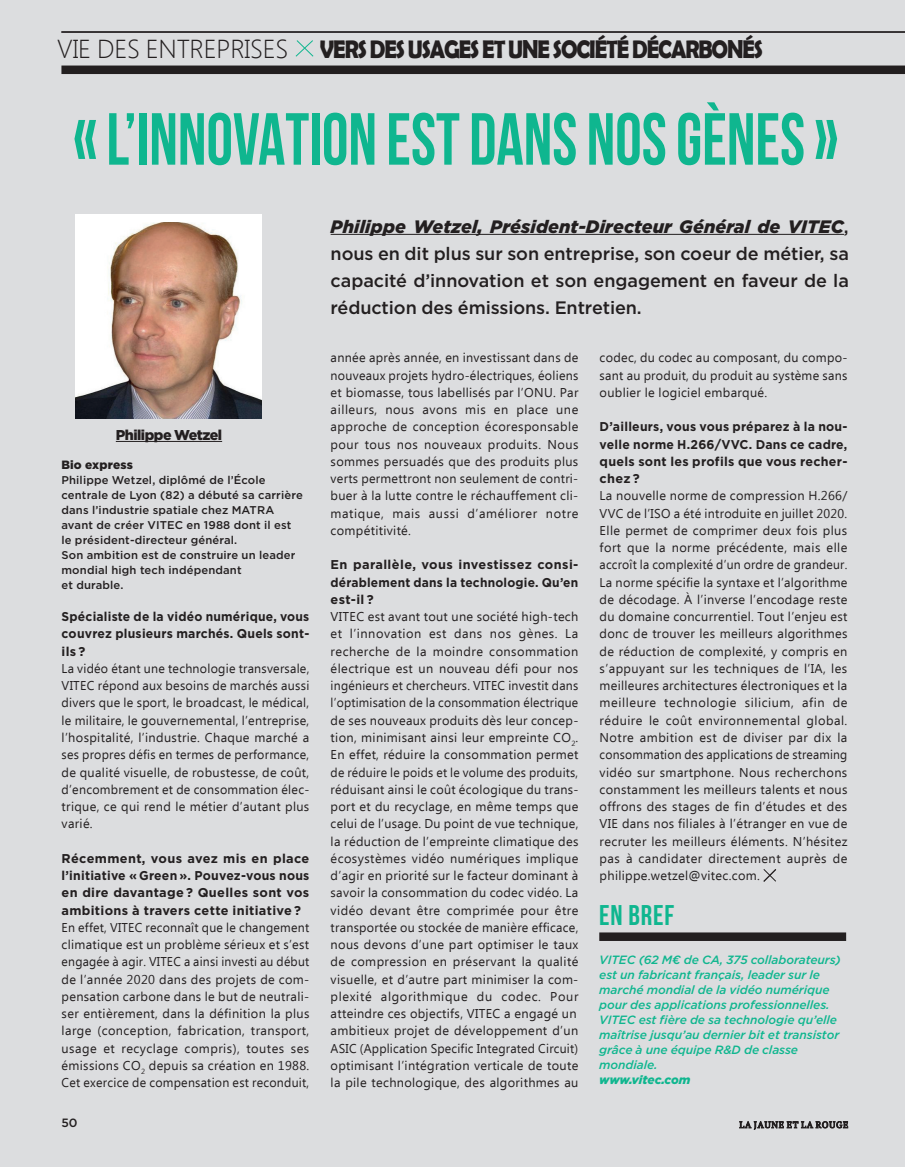
<style>
.page{position:relative;width:905px;height:1167px;background:#fff}
.page>*{position:absolute;margin:0;border:0;box-sizing:border-box;transform-origin:0 0}
.t1{font:700 73.5px "Bebas Neue";color:#0fb68f;scale:.91 1}
.t2{font:700 28.5px "Bebas Neue";letter-spacing:.03em;color:#0fb68f}
.t3{font:700 25.5px "Berlin Sans FB Demi";letter-spacing:-.05em;color:#231f20;scale:.87 1}
.t4{font:500 18px/27px "Gotham";letter-spacing:-.005em;color:#231f20;text-align:justify}
.t5{font:900 14.25px "Gotham";letter-spacing:-.035em;color:#231f20}
.t6{font:12.75px/17.2px "Ebrima";letter-spacing:.025em;color:#231f20;text-align:justify}
.t7{font:700 12.75px/17.2px "Gotham";letter-spacing:.02em;color:#231f20;text-align:justify}
.t8{font:700 12.75px/17.2px "Gotham";letter-spacing:.02em;color:#231f20;text-align:justify;scale:.96 1}
.t9{font:700 12.75px/17.2px "Gotham";letter-spacing:.02em;color:#231f20;text-align:justify;scale:.95 1}
.t10{font:italic 500 12px/15px "Gotham";letter-spacing:-.005em;color:#0fb68f}
.t11{font:italic 900 12px "Gotham";letter-spacing:-.01em;color:#0fb68f}
.t12{font:900 12px "Gotham";letter-spacing:.015em;color:#231f20}
.t13{font:500 12px "Gotham";color:#231f20}
.t14{font:500 11.25px/15px "Gotham";letter-spacing:.015em;color:#231f20}
.s1{font-family:"Segoe UI";font-weight:300;font-size:25.95px}
.s2{font-weight:900;font-style:italic}
</style>
<div class="page">
<div style="left:0;top:0;width:904px;height:1166px;background:#dcdddf"></div>
<svg style="left:763px;top:869px;width:13px;height:13px"></svg>
<div style="left:76px;top:214px;width:186px;height:205px;background:#fff"></div>
<img style="left:76px;top:222px;width:186px;height:197px">
<hr style="left:116px;top:441px;width:106px;height:1px;background:#231f20">
<hr style="left:330px;top:234px;width:513px;height:1px;background:#231f20">
<div style="left:599px;top:932px;width:246px;height:9px;background:#231f20"></div>
<div style="left:61px;top:66px;width:843px;height:8px;background:#231f20"></div>
<hr style="left:61px;top:32px;width:843px;height:1px;background:#231f20">
<svg style="left:295px;top:40px;width:19px;height:17px"></svg>
<svg style="left:739px;top:1121px;width:109px;height:9px"></svg>
<h3 class="t3" style="left:57px;top:35px;width:812px"><span class="s1">VIE DES ENTREPRISES</span> VERS DES USAGES ET UNE SOCIÉTÉ DÉCARBONÉS</h3>
<h1 class="t1" style="left:73px;top:99px;width:841px">« L’INNOVATION EST DANS NOS GÈNES »</h1>
<p class="t5" style="left:116px;top:426px;width:108px">Philippe Wetzel</p>
<p class="t12" style="left:61px;top:457px;width:73px">Bio express</p>
<p class="t14" style="left:61px;top:472px;width:243px">Philippe Wetzel, diplômé de l’École centrale de Lyon (82) a débuté sa carrière dans l’industrie spatiale chez MATRA avant de créer VITEC en 1988 dont il est le président-directeur général.<br>Son ambition est de construire un leader mondial high tech indépendant<br>et durable.</p>
<p class="t9" style="left:62px;top:608px;width:262px">Spécialiste de la vidéo numérique, vous couvrez plusieurs marchés. Quels sont&shy;ils ?</p>
<p class="t6" style="left:62px;top:660px;width:249px">La vidéo étant une technologie transversale, VITEC répond aux besoins de marchés aussi divers que le sport, le broadcast, le médical, le militaire, le gouvernemental, l’entreprise, l’hospitalité, l’industrie. Chaque marché a ses propres défis en termes de performance, de qualité visuelle, de robustesse, de coût, d’encombrement et de consommation élec&shy;trique, ce qui rend le métier d’autant plus varié.</p>
<p class="t7" style="left:62px;top:849px;width:249px">Récemment, vous avez mis en place l’initiative « Green ». Pouvez-vous nous en dire davantage ? Quelles sont vos ambitions à travers cette initiative ?</p>
<p class="t6" style="left:62px;top:919px;width:249px">En effet, VITEC reconnaît que le changement climatique est un problème sérieux et s’est engagée à agir. VITEC a ainsi investi au début de l’année 2020 dans des projets de com&shy;pensation carbone dans le but de neutrali&shy;ser entièrement, dans la définition la plus large (conception, fabrication, transport, usage et recyclage compris), toutes ses émissions CO<sub>2</sub> depuis sa création en 1988.<br>Cet exercice de compensation est reconduit,</p>
<p class="t13" style="left:61px;top:1114px;width:18px">50</p>
<h3 class="t4" style="left:330px;top:212px;width:519px"><span class="s2">Philippe Wetzel, Président-Directeur Général de VITEC</span>, nous en dit plus sur son entreprise, son coeur de métier, sa capacité d’innovation et son engagement en faveur de la réduction des émissions. Entretien.</h3>
<p class="t6" style="left:330px;top:350px;width:249px">année après année, en investissant dans de nouveaux projets hydro-électriques, éoliens et biomasse, tous labellisés par l’ONU. Par ailleurs, nous avons mis en place une approche de conception écoresponsable pour tous nos nouveaux produits. Nous sommes persuadés que des produits plus verts permettront non seulement de contri&shy;buer à la lutte contre le réchauffement cli&shy;matique, mais aussi d’améliorer notre compétitivité.</p>
<p class="t7" style="left:330px;top:556px;width:249px">En parallèle, vous investissez consi&shy;dérablement dans la technologie. Qu’en est-il ?</p>
<p class="t6" style="left:330px;top:609px;width:249px;text-align:left">VITEC est avant tout une société high-tech et l’innovation est dans nos gènes. La recherche de la moindre consommation électrique est un nouveau défi pour nos ingénieurs et chercheurs. VITEC investit dans l’optimisation de la consommation électrique de ses nouveaux produits dès leur concep&shy;tion, minimisant ainsi leur empreinte CO<sub>2</sub>.<br>En effet, réduire la consommation permet de réduire le poids et le volume des produits, réduisant ainsi le coût écologique du trans&shy;port et du recyclage, en même temps que celui de l’usage. Du point de vue technique, la réduction de l’empreinte climatique des écosystèmes vidéo numériques implique d’agir en priorité sur le facteur dominant à savoir la consommation du codec vidéo. La vidéo devant être comprimée pour être transportée ou stockée de manière efficace, nous devons d’une part optimiser le taux de compression en préservant la qualité visuelle, et d’autre part minimiser la com&shy;plexité algorithmique du codec. Pour atteindre ces objectifs, VITEC a engagé un ambitieux projet de développement d’un ASIC (Application Specific Integrated Circuit) optimisant l’intégration verticale de toute la pile technologique, des algorithmes au</p>
<p class="t6" style="left:599px;top:350px;width:249px">codec, du codec au composant, du compo&shy;sant au produit, du produit au système sans oublier le logiciel embarqué.</p>
<p class="t8" style="left:599px;top:418px;width:259px">D’ailleurs, vous vous préparez à la nou&shy;velle norme H.266/VVC. Dans ce cadre, quels sont les profils que vous recher&shy;chez ?</p>
<p class="t6" style="left:599px;top:488px;width:249px">La nouvelle norme de compression H.266/ VVC de l’ISO a été introduite en juillet 2020.<br>Elle permet de comprimer deux fois plus fort que la norme précédente, mais elle accroît la complexité d’un ordre de grandeur.<br>La norme spécifie la syntaxe et l’algorithme de décodage. À l’inverse l’encodage reste du domaine concurrentiel. Tout l’enjeu est donc de trouver les meilleurs algorithmes de réduction de complexité, y compris en s’appuyant sur les techniques de l’IA, les meilleures architectures électroniques et la meilleure technologie silicium, afin de réduire le coût environnemental global.<br>Notre ambition est de diviser par dix la consommation des applications de streaming vidéo sur smartphone. Nous recherchons constamment les meilleurs talents et nous offrons des stages de fin d’études et des VIE dans nos filiales à l’étranger en vue de recruter les meilleurs éléments. N’hésitez pas à candidater directement auprès de philippe.wetzel@vitec.com.</p>
<h2 class="t2" style="left:599px;top:899px;width:77px">EN BREF</h2>
<p class="t10" style="left:599px;top:951px;width:243px">VITEC (62 M€ de CA, 375 collaborateurs) est un fabricant français, leader sur le marché mondial de la vidéo numérique pour des applications professionnelles.<br>VITEC est fière de sa technologie qu’elle maîtrise jusqu’au dernier bit et transistor grâce à une équipe R&amp;D de classe mondiale.</p>
<p class="t11" style="left:599px;top:1071px;width:93px">www.vitec.com</p>
</div>
